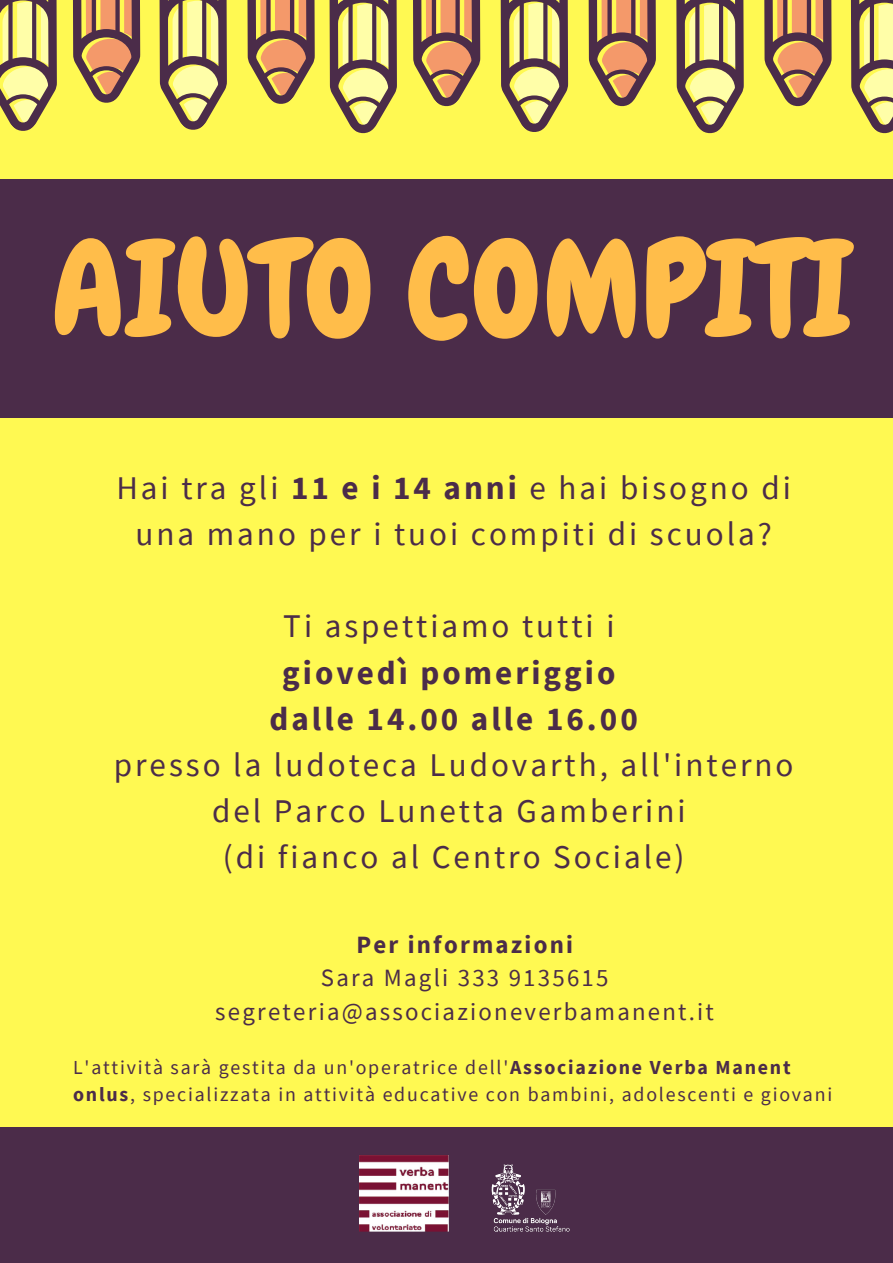
<style>
.page{position:relative;width:893px;height:1263px;background:#fff952}
.page>*{position:absolute;margin:0;border:0;box-sizing:border-box;transform-origin:0 0}
.t1{font:132.45px "Chewy";letter-spacing:.01em;color:#ffbd4a}
.t2{font:33.15px/46.2px "Source Sans Pro";letter-spacing:.09em;color:#4b2c49;text-align:center}
.t3{font:700 33.15px/46.2px "Source Sans Pro";letter-spacing:.09em;color:#4b2c49;text-align:center}
.t4{font:24.9px/33.8px "Source Sans Pro";letter-spacing:.09em;color:#4b2c49;text-align:center}
.t5{font:700 24.9px "Source Sans Pro";letter-spacing:.09em;color:#4b2c49}
.t6{font:19.8px/27px "Source Sans Pro";letter-spacing:.09em;color:#4b2c49}
.s1{font-weight:700}
</style>
<div class="page">
<div style="left:0;top:179px;width:893px;height:239px;background:#4b2c49"></div>
<div style="left:0;top:1127px;width:893px;height:135px;background:#4b2c49"></div>
<svg style="left:0;top:0;width:893px;height:134px"></svg>
<img style="left:359px;top:1155px;width:89px;height:77px">
<img style="left:491px;top:1164px;width:79px;height:68px">
<h1 class="t1" style="left:51px;top:205px;width:802px">AIUTO COMPITI</h1>
<p class="t2" style="left:116px;top:464px;width:676px">Hai tra gli <span class="s1">11 e i 14 anni</span> e hai bisogno di una mano per i tuoi compiti di scuola?</p>
<p class="t2" style="left:283px;top:602px;width:333px">Ti aspettiamo tutti i</p>
<p class="t3" style="left:270px;top:649px;width:370px">giovedì pomeriggio dalle 14.00 alle 16.00</p>
<p class="t2" style="left:114px;top:741px;width:681px">presso la ludoteca Ludovarth, all'interno del Parco Lunetta Gamberini<br>(di fianco al Centro Sociale)</p>
<p class="t5" style="left:356px;top:928px;width:218px">Per informazioni</p>
<p class="t4" style="left:215px;top:961px;width:500px">Sara Magli 333 9135615 segreteria@associazioneverbamanent.it</p>
<p class="t6" style="left:73px;top:1054px;width:761px">L'attività sarà gestita da un'operatrice dell'<span class="s1">Associazione Verba Manent onlus</span>, specializzata in attività educative con bambini, adolescenti e giovani</p>
</div>
